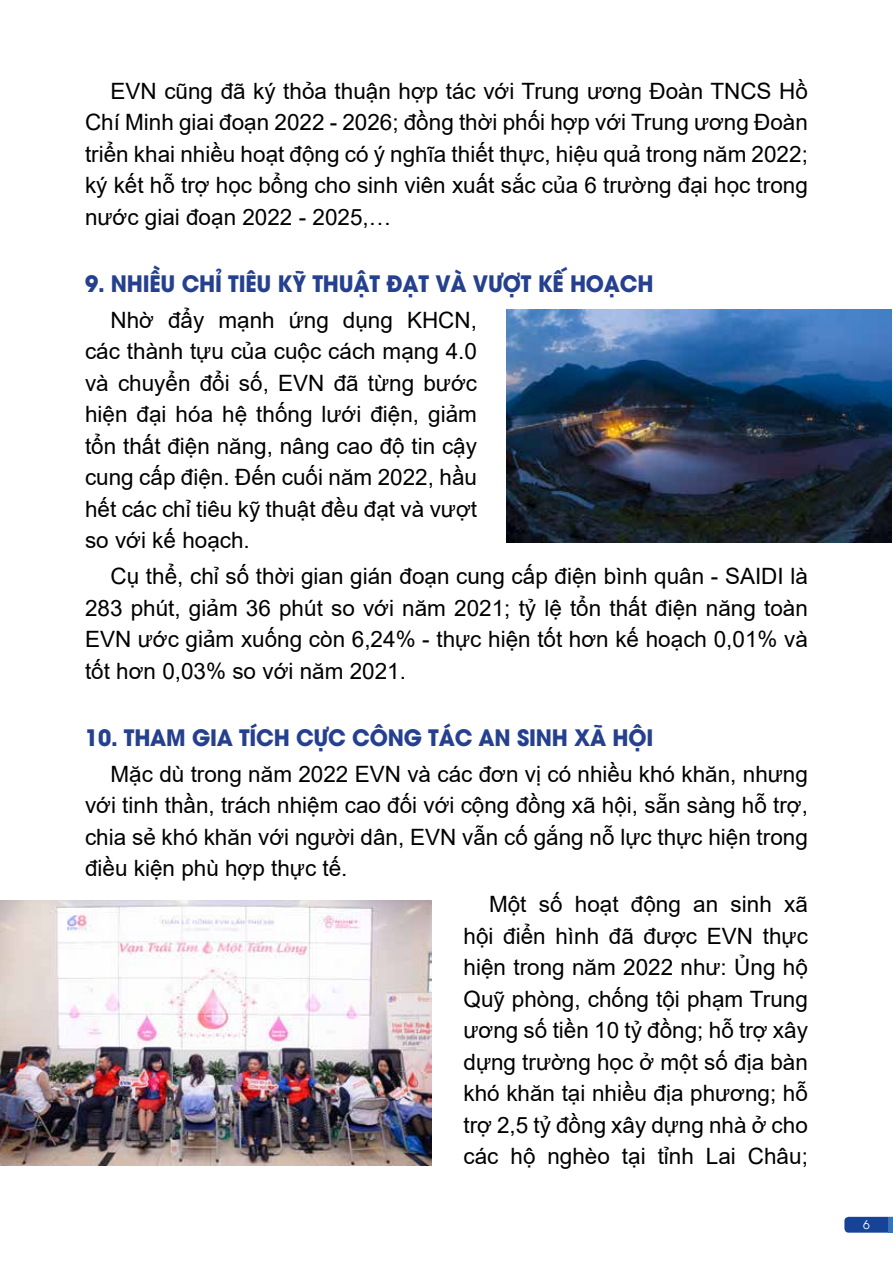
<style>
.page{position:relative;width:893px;height:1263px;background:#fff}
.page>*{position:absolute;margin:0;border:0;box-sizing:border-box;transform-origin:0 0}
.t1{font:22.5px/31.5px "Arial";color:#000;text-align:justify}
.t2{font:700 22.5px "UTM Avo";letter-spacing:-.01em;color:#25408f;scale:.95 1}
.t3{font:12px "UTM Avo";color:#fff}
</style>
<div class="page">
<svg style="left:844px;top:1217px;width:45px;height:16px"></svg>
<hr style="left:889px;top:1217px;width:4px;height:16px;background:#3773b9">
<img style="left:507px;top:310px;width:384px;height:233px">
<img style="left:0;top:900px;width:432px;height:265px">
<p class="t1" style="left:85px;top:75px;width:724px;text-indent:26px">EVN cũng đã ký thỏa thuận hợp tác với Trung ương Đoàn TNCS Hồ Chí Minh giai đoạn 2022 - 2026; đồng thời phối hợp với Trung ương Đoàn triển khai nhiều hoạt động có ý nghĩa thiết thực, hiệu quả trong năm 2022; ký kết hỗ trợ học bổng cho sinh viên xuất sắc của 6 trường đại học trong nước giai đoạn 2022 - 2025,…</p>
<p class="t2" style="left:85px;top:265px;width:597px">9. NHIỀU CHỈ TIÊU KỸ THUẬT ĐẠT VÀ VƯỢT KẾ HOẠCH</p>
<p class="t1" style="left:85px;top:304px;width:393px;text-indent:26px">Nhờ đẩy mạnh ứng dụng KHCN, các thành tựu của cuộc cách mạng 4.0 và chuyển đổi số, EVN đã từng bước hiện đại hóa hệ thống lưới điện, giảm tổn thất điện năng, nâng cao độ tin cậy cung cấp điện. Đến cuối năm 2022, hầu hết các chỉ tiêu kỹ thuật đều đạt và vượt so với kế hoạch.</p>
<p class="t1" style="left:85px;top:560px;width:724px;text-indent:26px">Cụ thể, chỉ số thời gian gián đoạn cung cấp điện bình quân - SAIDI là 283 phút, giảm 36 phút so với năm 2021; tỷ lệ tổn thất điện năng toàn EVN ước giảm xuống còn 6,24% - thực hiện tốt hơn kế hoạch 0,01% và tốt hơn 0,03% so với năm 2021.</p>
<p class="t2" style="left:85px;top:719px;width:600px">10. THAM GIA TÍCH CỰC CÔNG TÁC AN SINH XÃ HỘI</p>
<p class="t1" style="left:85px;top:758px;width:724px;text-indent:26px">Mặc dù trong năm 2022 EVN và các đơn vị có nhiều khó khăn, nhưng với tinh thần, trách nhiệm cao đối với cộng đồng xã hội, sẵn sàng hỗ trợ, chia sẻ khó khăn với người dân, EVN vẫn cố gắng nỗ lực thực hiện trong điều kiện phù hợp thực tế.</p>
<p class="t1" style="left:463px;top:888px;width:346px;text-indent:26px">Một số hoạt động an sinh xã hội điển hình đã được EVN thực hiện trong năm 2022 như: Ủng hộ Quỹ phòng, chống tội phạm Trung ương số tiền 10 tỷ đồng; hỗ trợ xây dựng trường học ở một số địa bàn khó khăn tại nhiều địa phương; hỗ trợ 2,5 tỷ đồng xây dựng nhà ở cho các hộ nghèo tại tỉnh Lai Châu;</p>
<p class="t3" style="left:863px;top:1215px;width:8px">6</p>
</div>
